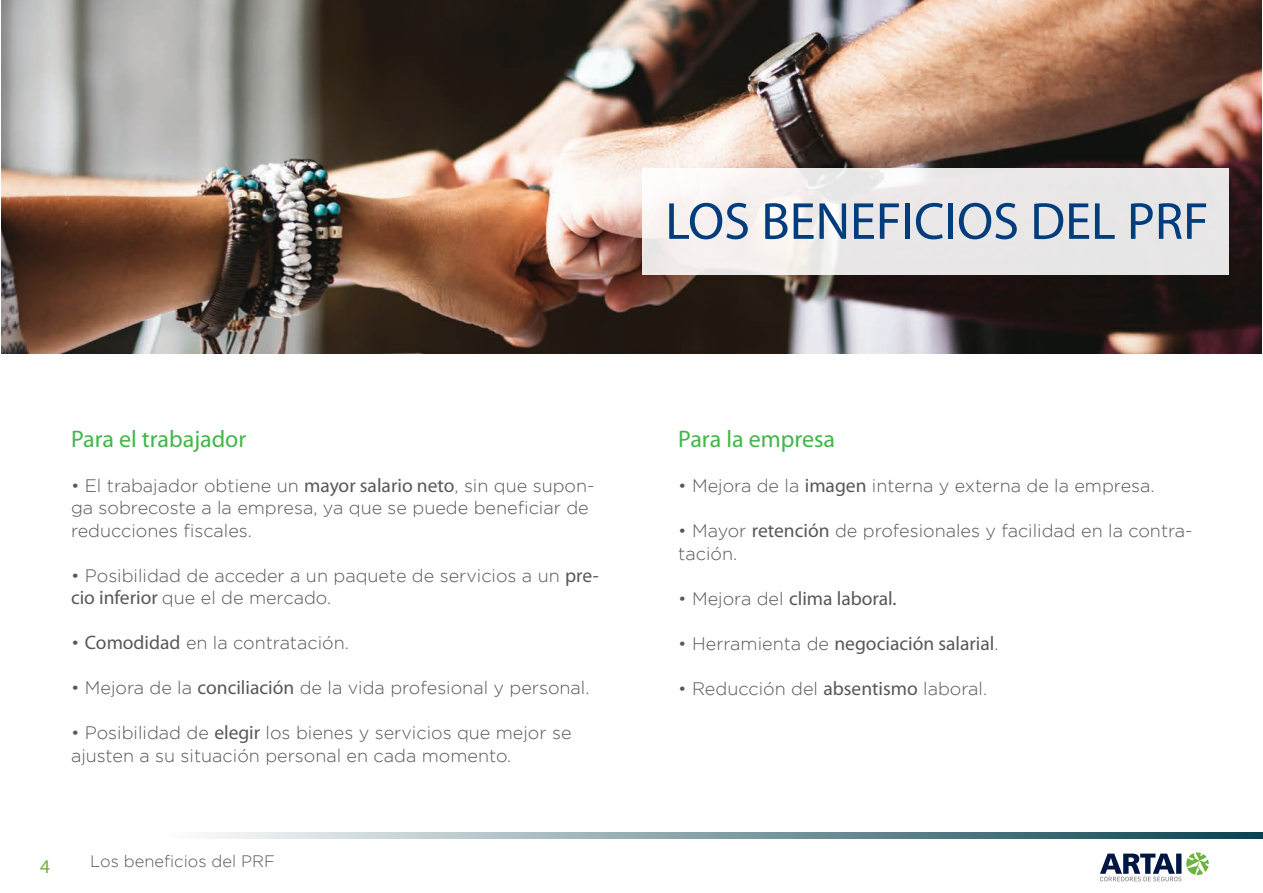
<style>
.page{position:relative;width:1263px;height:893px;background:#fff}
.page>*{position:absolute;margin:0;border:0;box-sizing:border-box;transform-origin:0 0}
.t1{font:52.5px "Myriad Pro";color:#013d7d}
.t2{font:24px "Myriad Pro";color:#42b649}
.t3{font:19.5px "Myriad Pro";color:#57585a}
.t4{font:19.5px "Myriad Pro";color:#6cb43f}
.t5{font:300 18px/22.5px "Gotham";color:#57585a}
.t6{font:300 16.5px "Gotham";color:#57585a}
.s1{font-family:"Myriad Pro";font-weight:400;font-size:19.5px}
.s2{font-family:"Gotham";font-weight:300;font-size:18px}
</style>
<div class="page">
<svg style="left:210px;top:833px;width:1053px;height:6px;background:#7f9ba2"></svg>
<svg style="left:1100px;top:852px;width:109px;height:29px"></svg>
<img style="left:1px;top:0;width:1261px;height:353px">
<div style="left:642px;top:168px;width:587px;height:106px;background:linear-gradient(to right,#f7f2f1,#e4e3e4)"></div>
<h1 class="t1" style="left:665px;top:189px;width:545px">LOS BENEFICIOS DEL PRF</h1>
<h2 class="t2" style="left:71px;top:424px;width:177px">Para el trabajador</h2>
<p class="t5" style="left:71px;top:474px;width:525px">• El trabajador obtiene un <span class="s1">mayor salario neto</span>, sin que supon&shy;ga sobrecoste a la empresa, ya que se puede beneficiar de reducciones fiscales.</p>
<p class="t5" style="left:71px;top:564px;width:529px">• Posibilidad de acceder a un paquete de servicios a un <span class="s1">pre&shy;cio inferior</span> que el de mercado.</p>
<p class="t5" style="left:71px;top:631px;width:279px">• <span class="s1">Comodidad</span> en la contratación.</p>
<p class="t5" style="left:71px;top:676px;width:520px">• Mejora de la <span class="s1">conciliación</span> de la vida profesional y personal.</p>
<p class="t5" style="left:71px;top:721px;width:502px">• Posibilidad de <span class="s1">elegir</span> los bienes y servicios que mejor se ajusten a su situación personal en cada momento.</p>
<p class="t4" style="left:40px;top:854px;width:12px">4</p>
<p class="t6" style="left:90px;top:853px;width:186px">Los beneficios del PRF</p>
<h2 class="t2" style="left:678px;top:424px;width:158px">Para la empresa</h2>
<p class="t5" style="left:678px;top:474px;width:478px">• Mejora de la <span class="s1">imagen</span> interna y externa de la empresa.</p>
<p class="t5" style="left:678px;top:519px;width:516px">• Mayor <span class="s1">retención</span> de profesionales y facilidad en la contra&shy;tación.</p>
<p class="t3" style="left:678px;top:586px;width:220px"><span class="s2">• Mejora del</span> clima laboral.</p>
<p class="t3" style="left:678px;top:631px;width:322px"><span class="s2">• Herramienta de</span> negociación salarial<span class="s2">.</span></p>
<p class="t5" style="left:678px;top:677px;width:310px">• Reducción del <span class="s1">absentismo</span> laboral.</p>
</div>
